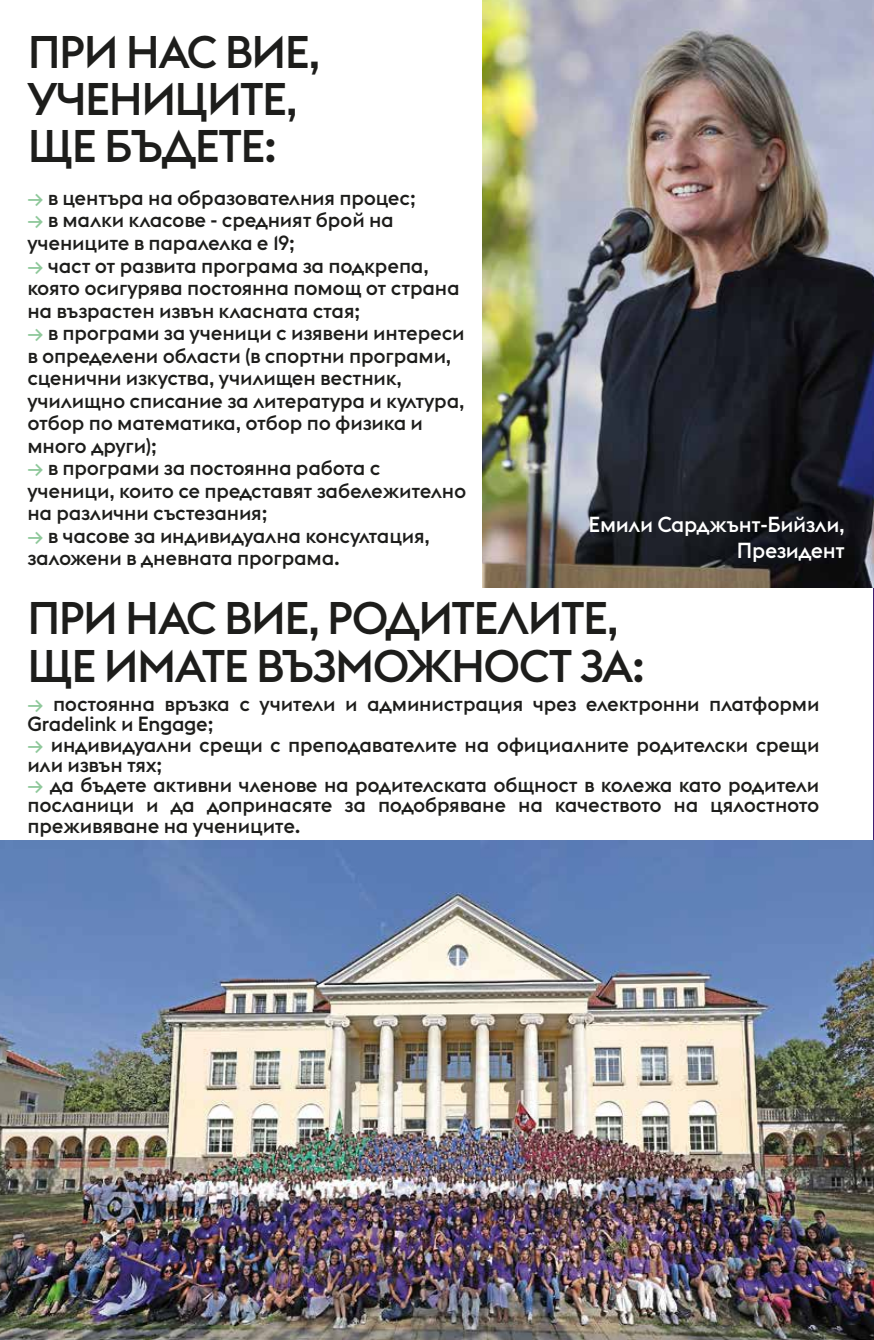
<style>
.page{position:relative;width:874px;height:1340px;background:#fff}
.page>*{position:absolute;margin:0;border:0;box-sizing:border-box;transform-origin:0 0}
.t1{font:500 45px/47.2px "Euclid Flex";letter-spacing:-.035em;color:#1d1d1b}
.t2{font:500 21.38px/25.7px "Euclid Flex";letter-spacing:-.015em;color:#fff;text-align:right}
.t3{font:500 20.25px/22.5px "Euclid Flex";letter-spacing:-.01em;color:#1d1d1b}
.s1{color:#8ec89a}
</style>
<div class="page">
<img style="left:0;top:841px;width:874px;height:498px">
<hr style="left:873px;top:0;width:1px;height:877px;background:#3f1f71">
<img style="left:482px;top:0;width:392px;height:587px">
<h1 class="t1" style="left:28px;top:28px;width:294px">ПРИ НАС ВИЕ,<br>УЧЕНИЦИТЕ,<br>ЩЕ БЪДЕТЕ:</h1>
<p class="t3" style="left:27px;top:186px;width:390px"><span class="s1">→</span> в центъра на образователния процес;</p>
<p class="t3" style="left:27px;top:209px;width:368px"><span class="s1">→</span> в малки класове - средният брой на учениците в паралелка е 19;</p>
<p class="t3" style="left:27px;top:254px;width:434px"><span class="s1">→</span> част от развита програма за подкрепа, която осигурява постоянна помощ от страна на възрастен извън класната стая;</p>
<p class="t3" style="left:27px;top:321px;width:439px"><span class="s1">→</span> в програми за ученици с изявени интереси в определени области (в спортни програми, сценични изкуства, училищен вестник, училищно списание за литература и култура, отбор по математика, отбор по физика и много други);</p>
<p class="t3" style="left:27px;top:456px;width:440px"><span class="s1">→</span> в програми за постоянна работа с ученици, които се представят забележително на различни състезания;</p>
<p class="t3" style="left:27px;top:524px;width:404px"><span class="s1">→</span> в часове за индивидуална консултация, заложени в дневната програма.</p>
<p class="t2" style="left:588px;top:511px;width:258px">Емили Сарджънт-Бийзли,<br>Президент</p>
<h1 class="t1" style="left:27px;top:594px;width:619px">ПРИ НАС ВИЕ, РОДИТЕЛИТЕ,<br>ЩЕ ИМАТЕ ВЪЗМОЖНОСТ ЗА:</h1>
<p class="t3" style="left:27px;top:693px;width:793px;line-height:20.2px"><span class="s1">→</span> постоянна връзка с учители и администрация чрез електронни платформи<br>Gradelink и Engage;</p>
<p class="t3" style="left:27px;top:734px;width:793px;line-height:20.2px"><span class="s1">→</span> индивидуални срещи с преподавателите на официалните родителски срещи или извън тях;</p>
<p class="t3" style="left:27px;top:774px;width:794px;line-height:20.2px;text-align:justify"><span class="s1">→</span> да бъдете активни членове на родителската общност в колежа като родители посланици и да допринасяте за подобряване на качеството на цялостното преживяване на учениците.</p>
</div>
